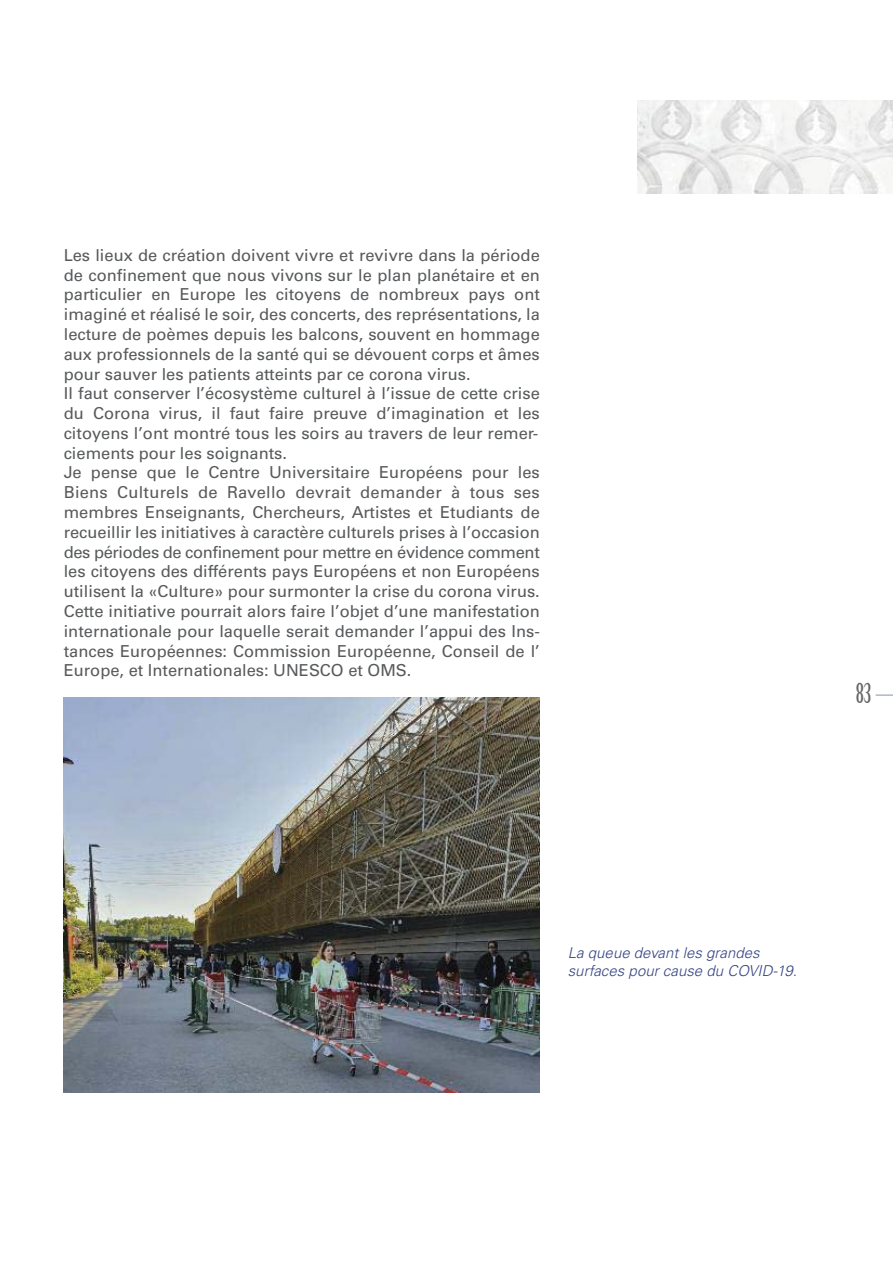
<style>
.page{position:relative;width:893px;height:1263px;background:#fff}
.page>*{position:absolute;margin:0;border:0;box-sizing:border-box;transform-origin:0 0}
.t1{font:27px "Birch Std";color:#686767}
.t2{font:16.5px/19.8px "Univers";color:#57595b}
.t3{font:italic 300 15px/18px "Univers";letter-spacing:.005em;color:#354481}
</style>
<div class="page">
<svg style="left:876px;top:694px;width:17px;height:2px"></svg>
<img style="left:638px;top:100px;width:255px;height:94px">
<img style="left:64px;top:697px;width:476px;height:396px">
<p class="t2" style="left:64px;top:246px;width:478px">Les lieux de création doivent vivre et revivre dans la période de confinement que nous vivons sur le plan planétaire et en particulier en Europe les citoyens de nombreux pays ont imaginé et réalisé le soir, des concerts, des représentations, la lecture de poèmes depuis les balcons, souvent en hommage aux professionnels de la santé qui se dévouent corps et âmes pour sauver les patients atteints par ce corona virus.<br>Il faut conserver l’écosystème culturel à l’issue de cette crise du Corona virus, il faut faire preuve d’imagination et les citoyens l’ont montré tous les soirs au travers de leur remer&shy;ciements pour les soignants.<br>Je pense que le Centre Universitaire Européens pour les Biens Culturels de Ravello devrait demander à tous ses membres Enseignants, Chercheurs, Artistes et Etudiants de recueillir les initiatives à caractère culturels prises à l’occasion des périodes de confinement pour mettre en évidence comment les citoyens des différents pays Européens et non Européens utilisent la «Culture» pour surmonter la crise du corona virus.<br>Cette initiative pourrait alors faire l’objet d’une manifestation internationale pour laquelle serait demander l’appui des Ins&shy;tances Européennes: Commission Européenne, Conseil de l’ Europe, et Internationales: UNESCO et OMS.</p>
<h1 class="t1" style="left:856px;top:678px;width:17px">83</h1>
<p class="t3" style="left:568px;top:945px;width:231px">La queue devant les grandes surfaces pour cause du COVID-19.</p>
</div>
